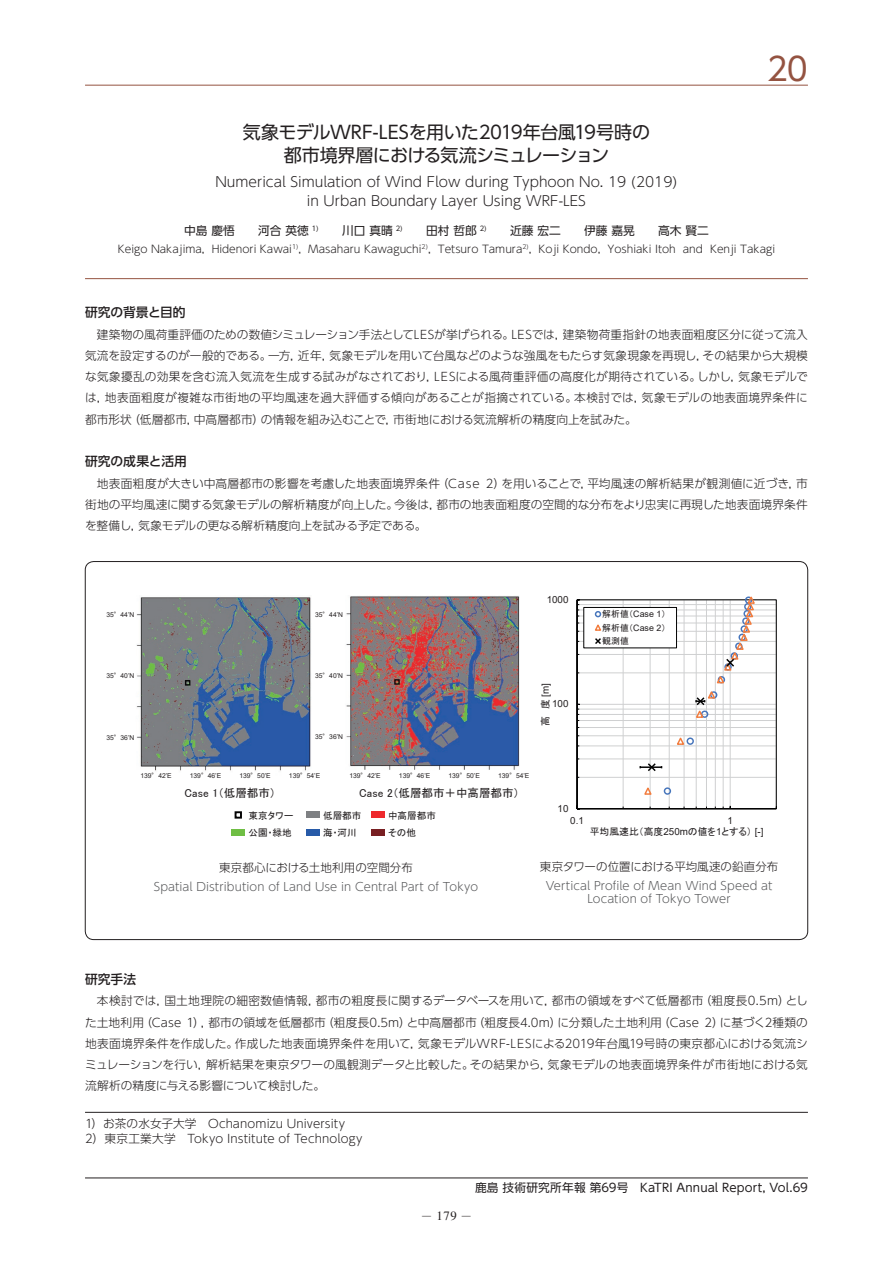
<style>
.page{position:relative;width:893px;height:1263px;background:#fff}
.page>*{position:absolute;margin:0;border:0;box-sizing:border-box;transform-origin:0 0}
.t1{font:31.95px "UD Shin Go Pro";color:#945341}
.t2{font:18px/23.4px "UD Shin Go Pro";letter-spacing:-.03em;color:#231f20;text-align:center}
.t3{font:300 13.8px/19.2px "UD Shin Go Pro";color:#231f20;text-align:center}
.t4{font:500 12.75px "UD Shin Go Pro";letter-spacing:-.005em;color:#231f20}
.t5{font:12.75px "Times";color:#231f20}
.t6{font:300 11.7px/21.3px "UD Shin Go Pro";letter-spacing:.005em;color:#231f20;text-align:justify}
.t7{font:11.7px "UD Shin Go Pro";letter-spacing:.005em;color:#231f20}
.t8{font:300 11.55px/12.8px "UD Shin Go Pro";letter-spacing:.01em;color:#57585a;text-align:center}
.t9{font:300 11.55px "UD Shin Go Pro";letter-spacing:-.005em;color:#231f20}
.t10{font:11.55px "MS P Gothic";color:#231f20}
.t11{font:300 10.65px "UD Shin Go Pro";color:#231f20}
.t12{font:9.75px "MS P Gothic";color:#231f20}
.t13{font:9.75px "Arial";color:#231f20}
.t14{font:9.6px "MS P Gothic";color:#231f20}
.t15{font:8.85px/13.5px "MS P Gothic";color:#231f20;text-align:justify}
.t16{font:6.75px "Arial";color:#231f20}
.s1{font-family:"MS P Gothic"}
.s2{font-family:"Arial"}
.s3{font-family:"Ryumin Pro"}
</style>
<div class="page">
<div style="left:306px;top:811px;width:14px;height:7px;background:#7e8083"></div>
<div style="left:371px;top:811px;width:14px;height:7px;background:#ee292d"></div>
<div style="left:231px;top:829px;width:14px;height:6px;background:#6fbe44"></div>
<div style="left:306px;top:829px;width:14px;height:6px;background:#275aa8"></div>
<div style="left:235px;top:811px;width:7px;height:8px;border:2px solid #030303"></div>
<img style="left:136px;top:597px;width:175px;height:174px">
<img style="left:346px;top:596px;width:174px;height:174px">
<div style="left:371px;top:829px;width:14px;height:6px;background:#781f22"></div>
<svg style="left:577px;top:596px;width:200px;height:213px"></svg>
<hr style="left:85px;top:278px;width:723px;height:1px;background:#945341">
<hr style="left:85px;top:85px;width:723px;height:1px;background:#945341">
<hr style="left:85px;top:1178px;width:723px;height:1px;background:#231f20">
<hr style="left:85px;top:1112px;width:723px;height:1px;background:#231f20">
<h2 class="t2" style="left:243px;top:120px;width:409px">気象モデルWRF-LESを用いた2019年台風19号時の都市境界層における気流シミュレーション</h2>
<p class="t3" style="left:215px;top:172px;width:464px">Numerical Simulation of Wind Flow during Typhoon No. 19 (2019) in Urban Boundary Layer Using WRF-LES</p>
<h1 class="t1" style="left:767px;top:43px;width:43px">20</h1>
<p class="t7" style="left:184px;top:221px;width:526px">中島 慶悟　　河合 英徳 <sup>1)</sup>　　川口 真晴 <sup>2)</sup>　　田村 哲郎 <sup>2)</sup>　　近藤 宏二　　伊藤 嘉晃　　高木 賢二</p>
<p class="t11" style="left:118px;top:240px;width:659px">Keigo Nakajima, Hidenori Kawai<sup>1)</sup>, Masaharu Kawaguchi<sup>2)</sup>, Tetsuro Tamura<sup>2)</sup>, Koji Kondo, Yoshiaki Itoh and Kenji Takagi</p>
<p class="t4" style="left:85px;top:302px;width:102px">研究の背景と目的</p>
<p class="t6" style="left:85px;top:323px;width:724px">　建築物の風荷重評価のための数値シミュレーション手法としてLESが挙げられる。LESでは，建築物荷重指針の地表面粗度区分に従って流入気流を設定するのが一般的である。一方，近年，気象モデルを用いて台風などのような強風をもたらす気象現象を再現し，その結果から大規模な気象擾乱の効果を含む流入気流を生成する試みがなされており，LESによる風荷重評価の高度化が期待されている。しかし，気象モデルでは，地表面粗度が複雑な市街地の平均風速を過大評価する傾向があることが指摘されている。本検討では，気象モデルの地表面境界条件に都市形状（低層都市，中高層都市）の情報を組み込むことで，市街地における気流解析の精度向上を試みた。</p>
<p class="t4" style="left:85px;top:451px;width:103px">研究の成果と活用</p>
<p class="t6" style="left:85px;top:472px;width:724px">　地表面粗度が大きい中高層都市の影響を考慮した地表面境界条件（Case 2）を用いることで，平均風速の解析結果が観測値に近づき，市街地の平均風速に関する気象モデルの解析精度が向上した。今後は，都市の地表面粗度の空間的な分布をより忠実に再現した地表面境界条件を整備し，気象モデルの更なる解析精度向上を試みる予定である。</p>
<p class="t13" style="left:547px;top:593px;width:23px">1000</p>
<p class="t16" style="left:106px;top:610px;width:30px">35<span class="s1">°</span>44’N</p>
<p class="t16" style="left:315px;top:610px;width:30px">35<span class="s1">°</span>44’N</p>
<p class="t15" style="left:602px;top:607px;width:65px">解析値（<span class="s2">Case 1</span>）解析値（<span class="s2">Case 2</span>）観測値</p>
<p class="t16" style="left:106px;top:671px;width:30px">35<span class="s1">°</span>40’N</p>
<p class="t16" style="left:315px;top:671px;width:30px">35<span class="s1">°</span>40’N</p>
<p class="t13" style="left:538px;top:725px;width:44px;rotate:-90deg"><span class="s1">高 度</span> [m]</p>
<p class="t13" style="left:552px;top:697px;width:18px">100</p>
<p class="t16" style="left:106px;top:732px;width:30px">35<span class="s1">°</span>36’N</p>
<p class="t16" style="left:315px;top:732px;width:30px">35<span class="s1">°</span>36’N</p>
<p class="t16" style="left:140px;top:771px;width:33px">139<span class="s1">°</span>42’E</p>
<p class="t16" style="left:190px;top:771px;width:33px">139<span class="s1">°</span>46’E</p>
<p class="t16" style="left:239px;top:771px;width:33px">139<span class="s1">°</span>50’E</p>
<p class="t16" style="left:289px;top:771px;width:33px">139<span class="s1">°</span>54’E</p>
<p class="t16" style="left:349px;top:771px;width:33px">139<span class="s1">°</span>42’E</p>
<p class="t16" style="left:399px;top:771px;width:33px">139<span class="s1">°</span>46’E</p>
<p class="t16" style="left:448px;top:771px;width:33px">139<span class="s1">°</span>50’E</p>
<p class="t16" style="left:498px;top:771px;width:33px">139<span class="s1">°</span>54’E</p>
<p class="t10" style="left:185px;top:787px;width:93px">Case 1（低層都市）</p>
<p class="t10" style="left:359px;top:787px;width:162px">Case 2（低層都市＋中高層都市）</p>
<p class="t14" style="left:249px;top:811px;width:46px">東京タワー</p>
<p class="t14" style="left:323px;top:811px;width:40px">低層都市</p>
<p class="t14" style="left:388px;top:811px;width:49px">中高層都市</p>
<p class="t14" style="left:249px;top:828px;width:45px">公園・緑地</p>
<p class="t14" style="left:323px;top:828px;width:35px">海・河川</p>
<p class="t14" style="left:388px;top:828px;width:29px">その他</p>
<p class="t9" style="left:219px;top:858px;width:195px">東京都心における土地利用の空間分布</p>
<p class="t8" style="left:154px;top:880px;width:326px">Spatial Distribution of Land Use in Central Part of Tokyo</p>
<p class="t13" style="left:558px;top:802px;width:12px">10</p>
<p class="t13" style="left:570px;top:813px;width:15px">0.1</p>
<p class="t13" style="left:727px;top:813px;width:7px">1</p>
<p class="t12" style="left:590px;top:826px;width:175px">平均風速比（高度<span class="s2">250m</span>の値を<span class="s2">1</span>とする） <span class="s2">[-]</span></p>
<p class="t9" style="left:540px;top:857px;width:240px">東京タワーの位置における平均風速の鉛直分布</p>
<p class="t8" style="left:546px;top:879px;width:228px">Vertical Profile of Mean Wind Speed at<br>Location of Tokyo Tower</p>
<p class="t4" style="left:85px;top:969px;width:53px">研究手法</p>
<p class="t6" style="left:85px;top:990px;width:724px">　本検討では，国土地理院の細密数値情報，都市の粗度長に関するデータベースを用いて，都市の領域をすべて低層都市（粗度長0.5m）とした土地利用（Case 1），都市の領域を低層都市（粗度長0.5m）と中高層都市（粗度長4.0m）に分類した土地利用（Case 2）に基づく2種類の地表面境界条件を作成した。作成した地表面境界条件を用いて，気象モデルWRF-LESによる2019年台風19号時の東京都心における気流シミュレーションを行い，解析結果を東京タワーの風観測データと比較した。その結果から，気象モデルの地表面境界条件が市街地における気流解析の精度に与える影響について検討した。</p>
<p class="t6" style="left:85px;top:1115px;width:279px;line-height:15.9px">1）お茶の水女子大学　Ochanomizu University<br>2）東京工業大学　Tokyo Institute of Technology</p>
<p class="t7" style="left:475px;top:1178px;width:334px">鹿島 技術研究所年報 第69号　KaTRI Annual Report, Vol.69</p>
<p class="t5" style="left:422px;top:1209px;width:50px"><span class="s3">─</span> 179 <span class="s3">─</span></p>
</div>
